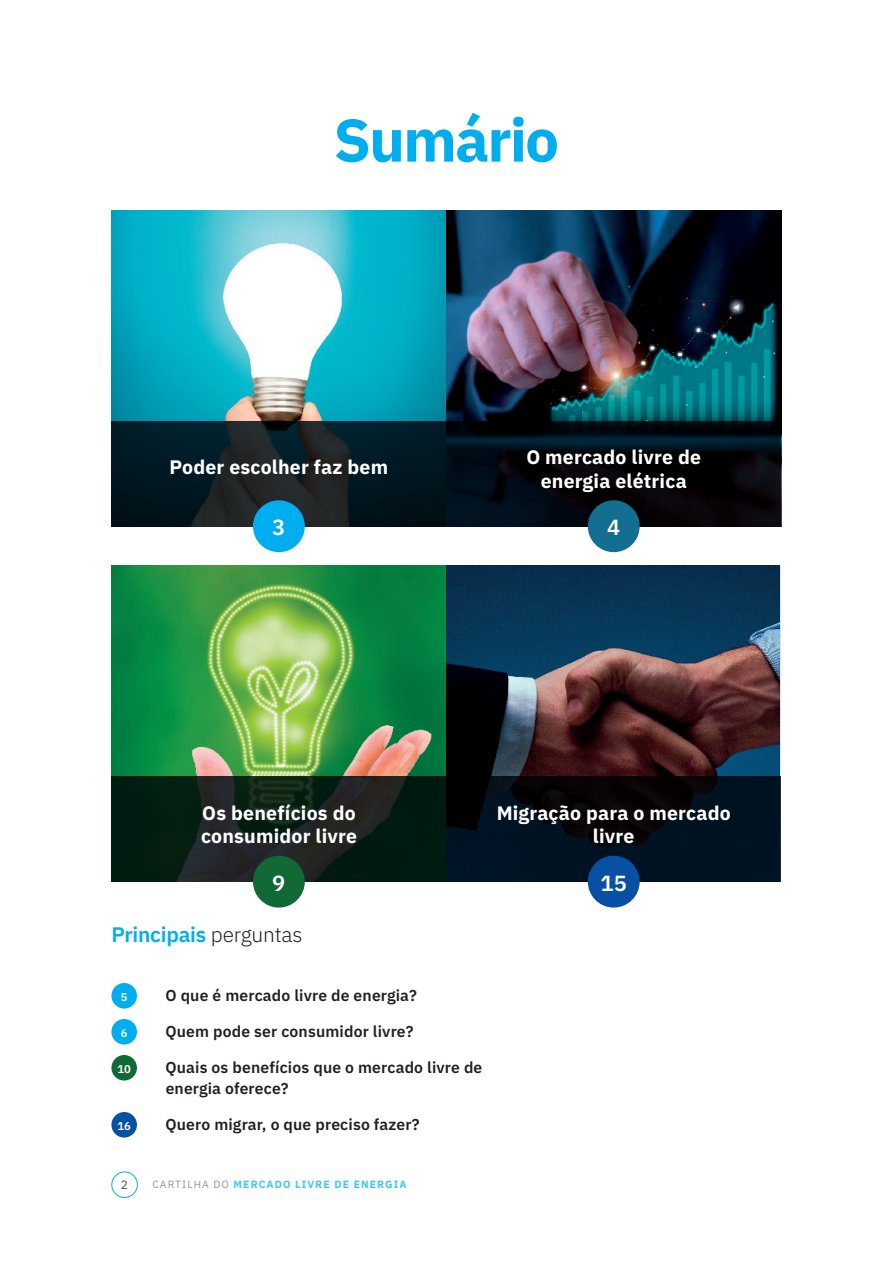
<style>
.page{position:relative;width:893px;height:1263px;background:#fff}
.page>*{position:absolute;margin:0;border:0;box-sizing:border-box;transform-origin:0 0}
.t1{font:700 60px "IBM Plex Sans";letter-spacing:-.03em;color:#00aeef}
.t2{font:600 21.9px "IBM Plex Sans";color:#fff}
.t3{font:600 21px "IBM Plex Sans";letter-spacing:-.01em;color:#00aeef}
.t4{font:700 19.5px/23.4px "IBM Plex Sans";letter-spacing:.01em;color:#fff;text-align:center}
.t5{font:600 15.75px/21px "IBM Plex Sans";letter-spacing:.01em;color:#231f20}
.t6{font:12px "IBM Plex Sans";color:#4b4c4d}
.t7{font:600 11.25px "IBM Plex Sans";color:#fff}
.t8{font:700 10.5px "IBM Plex Sans";letter-spacing:.1em;color:#40c7f4}
.s1{font-weight:300;color:#231f20}
.s2{font-weight:400;color:#919396}
</style>
<div class="page">
<div style="left:111px;top:1171px;width:27px;height:27px;border:1px solid #00aeef;border-radius:50%"></div>
<img style="left:111px;top:210px;width:335px;height:211px">
<img style="left:446px;top:210px;width:335px;height:211px">
<svg style="left:111px;top:421px;width:335px;height:105px;background:#0b1c23"></svg>
<svg style="left:446px;top:421px;width:335px;height:105px;background:#030910"></svg>
<div style="left:253px;top:500px;width:52px;height:52px;background:#00aeef;border-radius:50%"></div>
<div style="left:588px;top:500px;width:52px;height:52px;background:#136f92;border-radius:50%"></div>
<div style="left:111px;top:983px;width:26px;height:25px;background:#00aeef;border-radius:50%"></div>
<div style="left:111px;top:1019px;width:26px;height:25px;background:#00aeef;border-radius:50%"></div>
<div style="left:111px;top:1055px;width:26px;height:25px;background:#116a36;border-radius:50%"></div>
<div style="left:111px;top:1112px;width:26px;height:25px;background:#0850a3;border-radius:50%"></div>
<img style="left:111px;top:566px;width:335px;height:210px">
<svg style="left:446px;top:566px;width:335px;height:210px;background:#2d3444"></svg>
<svg style="left:111px;top:776px;width:335px;height:106px;background:#0e2018"></svg>
<svg style="left:446px;top:776px;width:335px;height:106px;background:#020d17"></svg>
<div style="left:253px;top:856px;width:52px;height:51px;background:#116a36;border-radius:50%"></div>
<div style="left:588px;top:856px;width:52px;height:51px;background:#0850a3;border-radius:50%"></div>
<h1 class="t1" style="left:334px;top:93px;width:227px">Sumário</h1>
<p class="t4" style="left:170px;top:454px;width:220px">Poder escolher faz bem</p>
<p class="t4" style="left:526px;top:444px;width:176px">O mercado livre de energia elétrica</p>
<h2 class="t2" style="left:272px;top:510px;width:15px">3</h2>
<h2 class="t2" style="left:607px;top:510px;width:15px">4</h2>
<p class="t4" style="left:201px;top:799px;width:158px;text-align:left">Os benefícios do consumidor livre</p>
<p class="t4" style="left:497px;top:799px;width:236px">Migração para o mercado livre</p>
<h2 class="t2" style="left:272px;top:866px;width:15px">9</h2>
<h2 class="t2" style="left:600px;top:866px;width:28px">15</h2>
<h3 class="t3" style="left:111px;top:918px;width:193px">Principais <span class="s1">perguntas</span></h3>
<p class="t7" style="left:121px;top:988px;width:8px">5</p>
<p class="t5" style="left:165px;top:984px;width:253px">O que é mercado livre de energia?</p>
<p class="t7" style="left:121px;top:1024px;width:8px">6</p>
<p class="t5" style="left:165px;top:1020px;width:250px">Quem pode ser consumidor livre?</p>
<p class="t7" style="left:117px;top:1060px;width:15px">10</p>
<p class="t5" style="left:165px;top:1056px;width:318px">Quais os benefícios que o mercado livre de energia oferece?</p>
<p class="t7" style="left:117px;top:1117px;width:15px">16</p>
<p class="t5" style="left:165px;top:1113px;width:256px">Quero migrar, o que preciso fazer?</p>
<p class="t6" style="left:121px;top:1175px;width:9px">2</p>
<p class="t8" style="left:152px;top:1175px;width:256px"><span class="s2">CARTILHA DO</span> MERCADO LIVRE DE ENERGIA</p>
</div>
